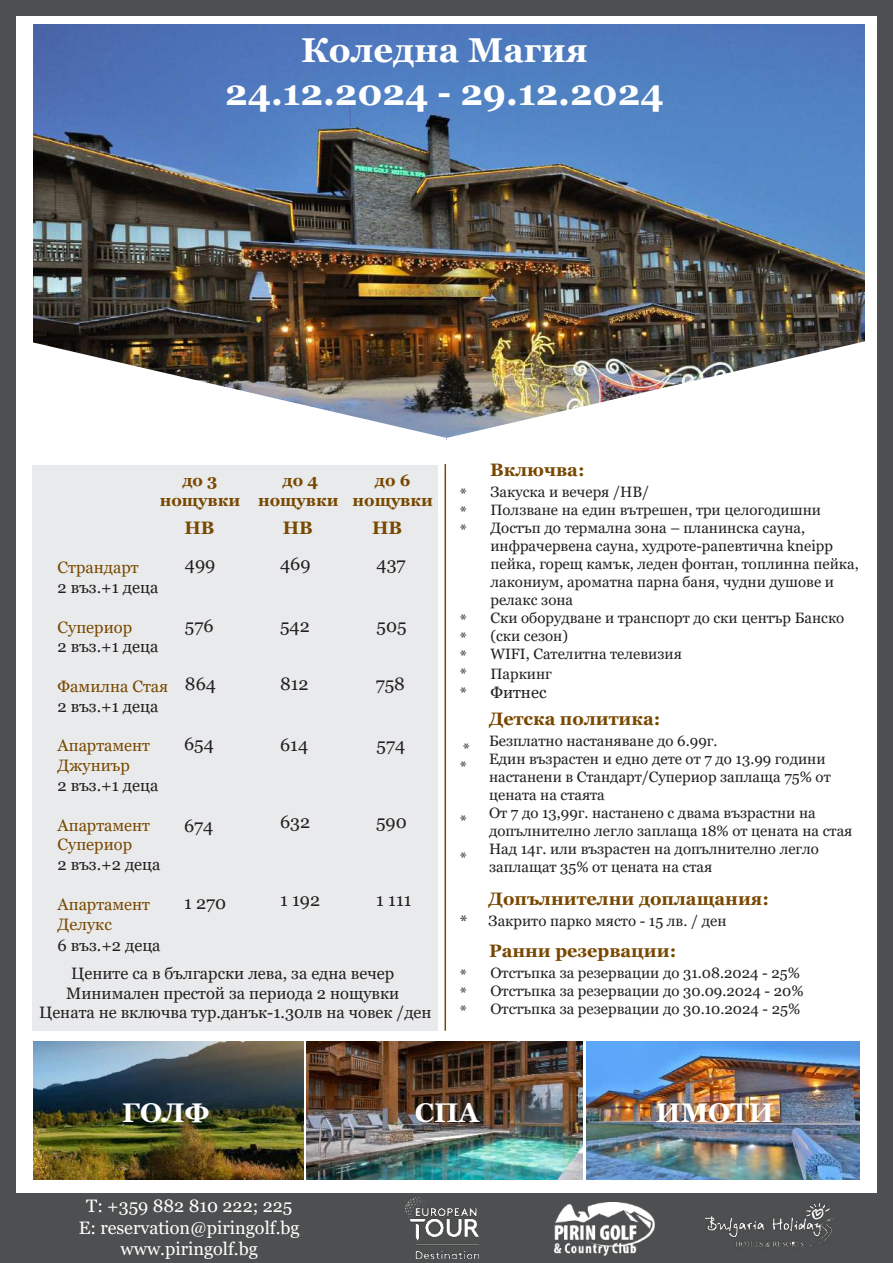
<style>
.page{position:relative;width:893px;height:1263px;background:#fff}
.page>*{position:absolute;margin:0;border:0;box-sizing:border-box;transform-origin:0 0}
.t1{font:700 36px "Georgia";color:#fff}
.t2{font:700 34.5px "Georgia";color:#fff}
.t3{font:700 27px "Georgia";color:#fff}
.t4{font:700 18px "Georgia";color:#784800}
.t5{font:18px/21.6px "Georgia";color:#fff;text-align:center}
.t6{font:18px "Georgia";color:#231f20}
.t7{font:16.5px/19.8px "Georgia";color:#231f20;text-align:center}
.t8{font:16.5px/19.8px "Georgia";color:#784800}
.t9{font:700 16.5px/19.8px "Georgia";color:#784800;text-align:center}
.t10{font:15px/18px "Georgia";color:#231f20}
.s1{font-size:16.5px}
</style>
<div class="page">
<div style="left:1px;top:0;width:891px;height:16px;background:#4e4f50"></div>
<img style="left:33px;top:25px;width:831px;height:310px">
<div style="left:0;top:1193px;width:893px;height:70px;background:#4e4f50"></div>
<img style="left:554px;top:1202px;width:101px;height:53px">
<img style="left:406px;top:1197px;width:72px;height:61px">
<img style="left:705px;top:1202px;width:130px;height:45px">
<img style="left:0;top:335px;width:446px;height:249px">
<div style="left:1px;top:0;width:15px;height:1228px;background:#4e4f50"></div>
<img style="left:446px;top:335px;width:432px;height:245px">
<div style="left:417px;top:440px;width:86px;height:64px;background:#fff"></div>
<div style="left:878px;top:0;width:15px;height:1228px;background:#4e4f50"></div>
<img style="left:33px;top:1041px;width:270px;height:139px">
<img style="left:307px;top:1041px;width:275px;height:139px">
<img style="left:586px;top:1041px;width:274px;height:139px">
<div style="left:32px;top:465px;width:405px;height:566px;background:#e9eaeb"></div>
<hr style="left:445px;top:464px;width:1px;height:567px;background:#784800">
<h2 class="t2" style="left:301px;top:28px;width:288px">Коледна Магия</h2>
<h1 class="t1" style="left:225px;top:70px;width:440px">24.12.2024 - 29.12.2024</h1>
<p class="t9" style="left:160px;top:470px;width:82px">до 3 нощувки</p>
<p class="t9" style="left:258px;top:470px;width:82px">до 4 нощувки</p>
<p class="t9" style="left:352px;top:470px;width:82px">до 6 нощувки</p>
<p class="t8" style="left:58px;top:558px;width:82px">Страндарт</p>
<p class="t7" style="left:58px;top:578px;width:102px">2 въз.+1 деца</p>
<p class="t8" style="left:58px;top:617px;width:76px">Супериор</p>
<p class="t7" style="left:58px;top:637px;width:102px">2 въз.+1 деца</p>
<p class="t8" style="left:58px;top:677px;width:112px">Фамилна Стая</p>
<p class="t7" style="left:58px;top:696px;width:102px">2 въз.+1 деца</p>
<p class="t8" style="left:58px;top:736px;width:94px">Апартамент<br>Джуниър</p>
<p class="t7" style="left:58px;top:776px;width:102px">2 въз.+1 деца</p>
<p class="t8" style="left:58px;top:815px;width:94px">Апартамент<br>Супериор</p>
<p class="t7" style="left:58px;top:855px;width:104px">2 въз.+2 деца</p>
<p class="t8" style="left:58px;top:894px;width:94px">Апартамент<br>Делукс</p>
<p class="t7" style="left:58px;top:936px;width:104px">6 въз.+2 деца</p>
<p class="t4" style="left:184px;top:516px;width:32px">HB</p>
<p class="t4" style="left:283px;top:516px;width:32px">НВ</p>
<p class="t6" style="left:185px;top:553px;width:32px">499</p>
<p class="t6" style="left:280px;top:553px;width:32px">469</p>
<p class="t6" style="left:185px;top:615px;width:30px">576</p>
<p class="t6" style="left:280px;top:615px;width:31px">542</p>
<p class="t6" style="left:185px;top:672px;width:33px">864</p>
<p class="t6" style="left:280px;top:673px;width:30px">812</p>
<p class="t6" style="left:184px;top:732px;width:31px">654</p>
<p class="t6" style="left:280px;top:734px;width:30px">614</p>
<p class="t6" style="left:184px;top:815px;width:31px">674</p>
<p class="t6" style="left:280px;top:811px;width:32px">632</p>
<p class="t6" style="left:184px;top:892px;width:44px">1 270</p>
<p class="t6" style="left:280px;top:888px;width:42px">1 192</p>
<p class="t4" style="left:372px;top:516px;width:32px">HB</p>
<p class="t6" style="left:376px;top:553px;width:31px">437</p>
<p class="t6" style="left:376px;top:615px;width:32px">505</p>
<p class="t6" style="left:376px;top:672px;width:31px">758</p>
<p class="t6" style="left:376px;top:734px;width:30px">574</p>
<p class="t6" style="left:376px;top:811px;width:32px">590</p>
<p class="t6" style="left:376px;top:889px;width:37px">1 111</p>
<p class="t7" style="left:66px;top:964px;width:335px">Цените са в български лева, за една вечер<br>Минимален престой за периода 2 нощувки</p>
<p class="t7" style="left:39px;top:1003px;width:394px">Цената не включва тур.данък-1.30лв на човек /ден</p>
<p class="t10" style="left:460px;top:485px;width:9px;text-align:justify">* * *</p>
<p class="t10" style="left:460px;top:611px;width:9px;text-align:justify">* * * *</p>
<p class="t10" style="left:460px;top:684px;width:9px">*</p>
<p class="t10" style="left:460px;top:740px;width:12px">* *</p>
<p class="t10" style="left:460px;top:812px;width:9px">*</p>
<p class="t10" style="left:460px;top:849px;width:9px">*</p>
<p class="t4" style="left:490px;top:458px;width:96px">Включва:</p>
<p class="t10" style="left:490px;top:483px;width:370px">Закуска и вечеря /НВ/<br>Ползване на един вътрешен, три целогодишни Достъп до термална зона – планинска сауна, инфрачервена сауна, худроте-рапевтична kneipp пейка, горещ камък, леден фонтан, топлинна пейка, лакониум, ароматна парна баня, чудни душове и релакс зона<br>Ски оборудване и транспорт до ски център Банско (ски сезон)<br>WIFI, Сателитна телевизия</p>
<p class="t10" style="left:490px;top:665px;width:63px">Паркинг</p>
<p class="t7" style="left:490px;top:683px;width:58px">Фитнес</p>
<p class="t4" style="left:489px;top:707px;width:173px">Детска политика:</p>
<p class="t10" style="left:489px;top:732px;width:365px">Безплатно настаняване до 6.99г.<br>Един възрастен и едно дете от 7 до 13.99 години настанени в Стандарт/Супериор заплаща 75% от цената на стаята<br>От 7 до 13,99г. настанено с двама възрастни на допълнително легло заплаща 18% от цената на стая Над 14г. или възрастен на допълнително легло заплащат 35% от цената на стая</p>
<p class="t4" style="left:489px;top:887px;width:282px">Допълнителни доплащания:</p>
<p class="t10" style="left:460px;top:912px;width:268px"><span class="s1">*</span> Закрито парко място - 15 лв. / ден</p>
<p class="t4" style="left:489px;top:939px;width:189px">Ранни резервации:</p>
<p class="t10" style="left:490px;top:964px;width:315px">Отстъпка за резервации до 31.08.2024 - 25%<br>Отстъпка за резервации до 30.09.2024 - 20%<br>Отстъпка за резервации до 30.10.2024 - 25%</p>
<p class="t10" style="left:460px;top:966px;width:9px;text-align:justify">* * *</p>
<h3 class="t3" style="left:122px;top:1095px;width:89px">ГОЛФ</h3>
<h3 class="t3" style="left:415px;top:1095px;width:66px">СПА</h3>
<h3 class="t3" style="left:656px;top:1095px;width:119px">ИМОТИ</h3>
<p class="t5" style="left:79px;top:1195px;width:223px">Т: +359 882 810 222; 225<br>Е: reservation@piringolf.bg www.piringolf.bg</p>
</div>
